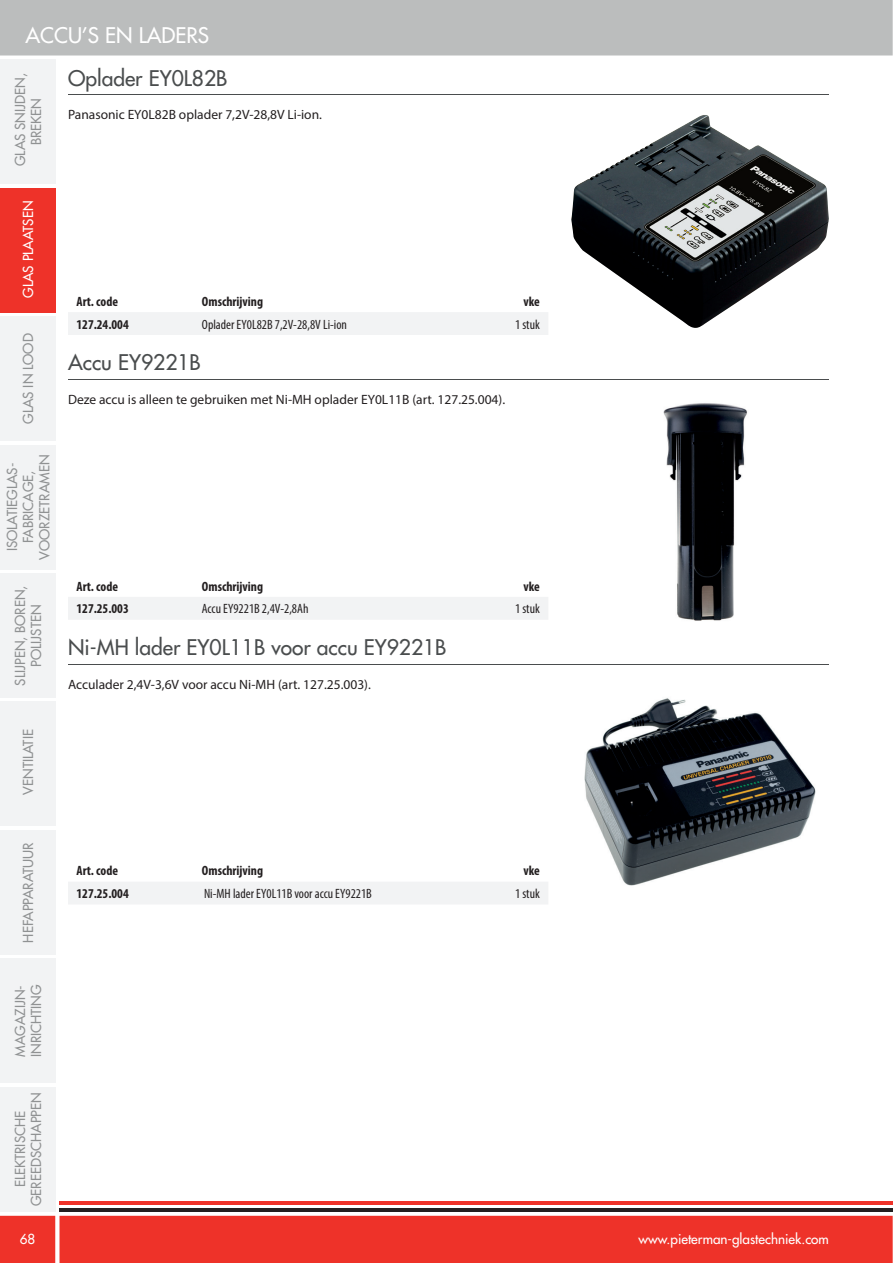
<style>
.page{position:relative;width:893px;height:1263px;background:#fff}
.page>*{position:absolute;margin:0;border:0;box-sizing:border-box;transform-origin:0 0}
.t1{font:500 21px "Futura Std";color:#4a4d4e}
.t2{font:500 21px "Futura Std";color:#fff}
.t3{font:13.5px "Myriad Pro";color:#231f20}
.t4{font:500 13.5px/16.2px "Futura Std";color:#909293;text-align:center}
.t5{font:700 condensed 13.5px "Myriad Pro";color:#231f20}
.t6{font:condensed 13.5px "Myriad Pro";color:#231f20}
.t7{font:500 13.5px "Futura Std";color:#fff}
</style>
<div class="page">
<div style="left:0;top:0;width:893px;height:56px;background:#bbbdbd"></div>
<div style="left:0;top:1216px;width:893px;height:47px;background:#ee3229"></div>
<div style="left:0;top:60px;width:55px;height:124px;background:#f2f3f4"></div>
<div style="left:0;top:188px;width:55px;height:124px;background:#ee3229"></div>
<div style="left:0;top:317px;width:55px;height:124px;background:#f2f3f4"></div>
<div style="left:0;top:445px;width:55px;height:124px;background:#f2f3f4"></div>
<div style="left:0;top:573px;width:55px;height:125px;background:#f2f3f4"></div>
<div style="left:0;top:702px;width:55px;height:124px;background:#f2f3f4"></div>
<div style="left:0;top:830px;width:55px;height:124px;background:#f2f3f4"></div>
<div style="left:0;top:959px;width:55px;height:124px;background:#f2f3f4"></div>
<div style="left:0;top:1087px;width:55px;height:124px;background:#f2f3f4"></div>
<hr style="left:60px;top:1202px;width:833px;height:3px;background:#ee3229">
<hr style="left:60px;top:1208px;width:833px;height:3px;background:#231f20">
<hr style="left:68px;top:94px;width:761px;height:1px;background:#4a4d4e">
<hr style="left:68px;top:379px;width:761px;height:1px;background:#4a4d4e">
<hr style="left:68px;top:664px;width:761px;height:1px;background:#4a4d4e">
<div style="left:68px;top:312px;width:480px;height:23px;background:#f2f3f4"></div>
<div style="left:68px;top:597px;width:480px;height:22px;background:#f2f3f4"></div>
<div style="left:68px;top:882px;width:480px;height:22px;background:#f2f3f4"></div>
<img style="left:663px;top:403px;width:84px;height:218px">
<img style="left:584px;top:698px;width:232px;height:188px">
<img style="left:571px;top:115px;width:258px;height:213px">
<h1 class="t2" style="left:26px;top:26px;width:185px">ACCU’S EN LADERS</h1>
<h1 class="t1" style="left:68px;top:68px;width:161px">Oplader EY0L82B</h1>
<p class="t4" style="left:13px;top:166px;width:94px;rotate:-90deg">GLAS SNIJDEN,<br>BREKEN</p>
<p class="t7" style="left:22px;top:298px;width:99px;rotate:-90deg">GLAS PLAATSEN</p>
<p class="t4" style="left:21px;top:424px;width:92px;rotate:-90deg">GLAS IN LOOD</p>
<p class="t3" style="left:68px;top:110px;width:255px">Panasonic EY0L82B oplader 7,2V-28,8V Li-ion.</p>
<p class="t5" style="left:77px;top:296px;width:43px">Art. code</p>
<p class="t5" style="left:202px;top:296px;width:63px">Omschrijving</p>
<p class="t5" style="left:523px;top:296px;width:18px">vke</p>
<p class="t5" style="left:76px;top:319px;width:54px">127.24.004</p>
<p class="t6" style="left:202px;top:319px;width:147px">Oplader EY0L82B 7,2V-28,8V Li-ion</p>
<p class="t6" style="left:515px;top:319px;width:26px">1 stuk</p>
<h1 class="t1" style="left:68px;top:353px;width:134px">Accu EY9221B</h1>
<p class="t3" style="left:68px;top:394px;width:439px">Deze accu is alleen te gebruiken met Ni-MH oplader EY0L11B (art. 127.25.004).</p>
<p class="t4" style="left:5px;top:560px;width:106px;rotate:-90deg">ISOLATIEGLAS-<br>FABRICAGE,<br>VOORZETRAMEN</p>
<p class="t4" style="left:13px;top:686px;width:101px;rotate:-90deg">SLIJPEN, BOREN,<br>POLIJSTEN</p>
<p class="t4" style="left:21px;top:795px;width:67px;rotate:-90deg">VENTILATIE</p>
<p class="t5" style="left:77px;top:581px;width:43px">Art. code</p>
<p class="t5" style="left:202px;top:581px;width:63px">Omschrijving</p>
<p class="t5" style="left:523px;top:581px;width:18px">vke</p>
<p class="t5" style="left:76px;top:604px;width:54px">127.25.003</p>
<p class="t6" style="left:202px;top:604px;width:108px">Accu EY9221B 2,4V-2,8Ah</p>
<p class="t6" style="left:515px;top:604px;width:26px">1 stuk</p>
<h1 class="t1" style="left:68px;top:638px;width:380px">Ni-MH lader EY0L11B voor accu EY9221B</h1>
<p class="t3" style="left:68px;top:679px;width:304px">Acculader 2,4V-3,6V voor accu Ni-MH (art. 127.25.003).</p>
<p class="t4" style="left:21px;top:943px;width:102px;rotate:-90deg">HEFAPPARATUUR</p>
<p class="t4" style="left:13px;top:1057px;width:74px;text-align:left;rotate:-90deg">MAGAZIJN-<br>INRICHTING</p>
<p class="t4" style="left:13px;top:1206px;width:115px;rotate:-90deg">ELEKTRISCHE<br>GEREEDSCHAPPEN</p>
<p class="t7" style="left:20px;top:1233px;width:17px">68</p>
<p class="t5" style="left:77px;top:866px;width:43px">Art. code</p>
<p class="t5" style="left:202px;top:866px;width:63px">Omschrijving</p>
<p class="t5" style="left:523px;top:866px;width:18px">vke</p>
<p class="t5" style="left:76px;top:888px;width:54px">127.25.004</p>
<p class="t6" style="left:204px;top:888px;width:169px">Ni-MH lader EY0L11B voor accu EY9221B</p>
<p class="t6" style="left:515px;top:888px;width:26px">1 stuk</p>
<p class="t7" style="left:638px;top:1233px;width:192px">www.pieterman-glastechniek.com</p>
</div>
